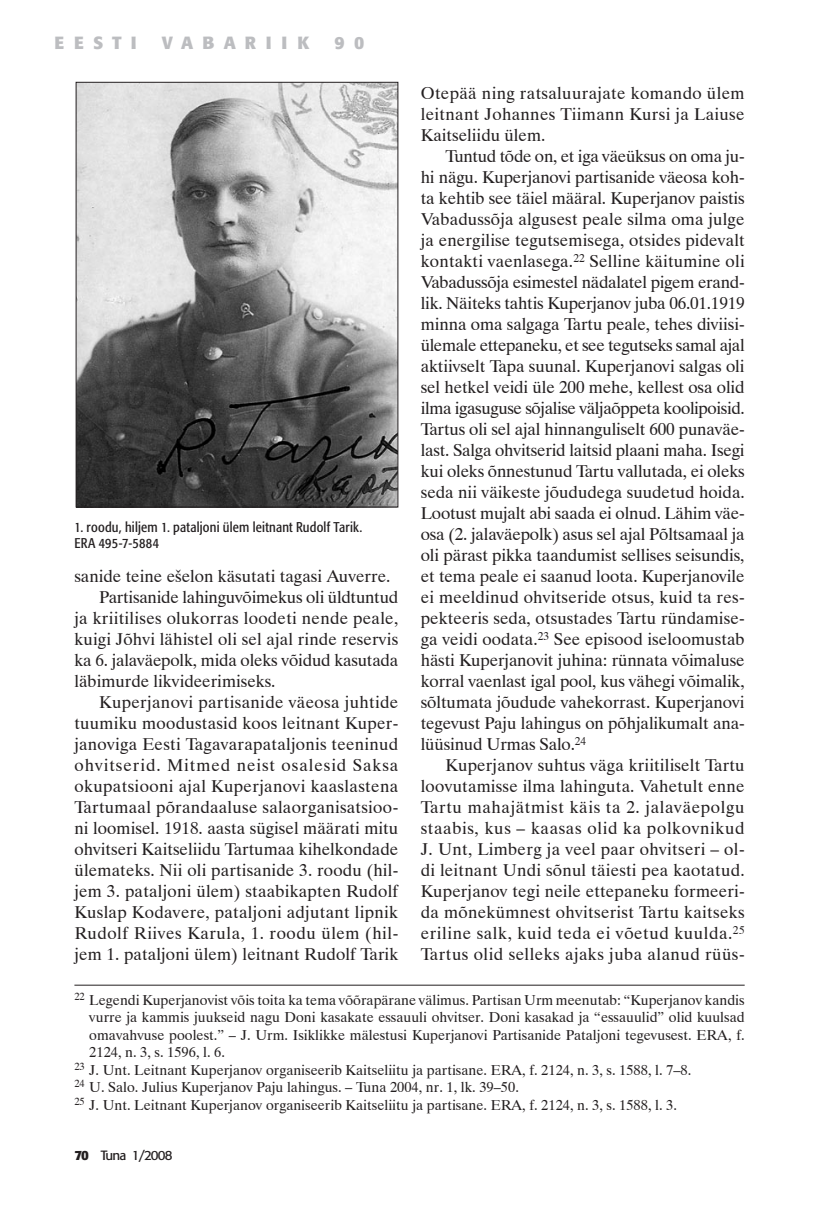
<style>
.page{position:relative;width:834px;height:1216px;background:#fff}
.page>*{position:absolute;margin:0;border:0;box-sizing:border-box;transform-origin:0 0}
.t1{font:700 17.5px "Formata";letter-spacing:.525em;color:#bcbdc0}
.t2{font:17.15px/21px "Dutch 801 BT";letter-spacing:.015em;color:#231f20;text-align:justify}
.t3{font:17.15px "Dutch 801 BT";letter-spacing:-.01em;color:#231f20}
.t4{font:17.15px "Dutch 801 BT";letter-spacing:-.015em;color:#231f20}
.t5{font:17.15px "Dutch 801 BT";letter-spacing:.055em;color:#231f20}
.t6{font:14.35px "Dutch 801 BT";color:#231f20}
.t7{font:condensed 14px/16.6px "Formata";letter-spacing:.015em;color:#231f20}
.t8{font:13.3px "Formata";letter-spacing:-.06em;color:#231f20}
.s1{font-weight:700}
</style>
<div class="page">
<hr style="left:74px;top:984px;width:670px;height:1px;background:#231f20">
<img style="left:78px;top:84px;width:318px;height:421px">
<div style="left:76px;top:82px;width:322px;height:425px;border:1px solid #231f20"></div>
<p class="t1" style="left:55px;top:31px;width:84px">EESTI</p>
<p class="t1" style="left:162px;top:31px;width:149px">VABARIIK</p>
<p class="t1" style="left:334px;top:31px;width:31px">9 0</p>
<p class="t2" style="left:420px;top:82px;width:325px">Otepää ning ratsaluurajate komando ülem leitnant Johannes Tiimann Kursi ja Laiuse Kaitseliidu ülem.</p>
<p class="t2" style="left:420px;top:145px;width:325px;text-indent:25px">Tuntud tõde on, et iga väeüksus on oma ju&shy;hi nägu. Kuperjanovi partisanide väeosa koh&shy;ta kehtib see täiel määral. Kuperjanov paistis Vabadussõja algusest peale silma oma julge ja energilise tegutsemisega, otsides pidevalt kontakti vaenlasega.<sup>22</sup> Selline käitumine oli Vabadussõja esimestel nädalatel pigem erand&shy;lik. Näiteks tahtis Kuperjanov juba 06.01.1919 minna oma salgaga Tartu peale, tehes diviisi&shy;ülemale ettepaneku, et see tegutseks samal ajal aktiivselt Tapa suunal. Kuperjanovi salgas oli sel hetkel veidi üle 200 mehe, kellest osa olid ilma igasuguse sõjalise väljaõppeta koolipoisid.<br>Tartus oli sel ajal hinnanguliselt 600 punaväe&shy;last. Salga ohvitserid laitsid plaani maha. Isegi kui oleks õnnestunud Tartu vallutada, ei oleks seda nii väikeste jõududega suudetud hoida.<br>Lootust mujalt abi saada ei olnud. Lähim väe&shy;osa (2. jalaväepolk) asus sel ajal Põltsamaal ja oli pärast pikka taandumist sellises seisundis, et tema peale ei saanud loota. Kuperjanovile ei meeldinud ohvitseride otsus, kuid ta res&shy;pekteeris seda, otsustades Tartu ründamise&shy;ga veidi oodata.<sup>23</sup> See episood iseloomustab hästi Kuperjanovit juhina: rünnata võimaluse korral vaenlast igal pool, kus vähegi võimalik, sõltumata jõudude vahekorrast. Kuperjanovi tegevust Paju lahingus on põhjalikumalt ana&shy;lüüsinud Urmas Salo.<sup>24</sup></p>
<p class="t2" style="left:420px;top:754px;width:325px;text-indent:25px">Kuperjanov suhtus väga kriitiliselt Tartu loovutamisse ilma lahinguta. Vahetult enne Tartu mahajätmist käis ta 2. jalaväepolgu staabis, kus – kaasas olid ka polkovnikud J. Unt, Limberg ja veel paar ohvitseri – ol&shy;di leitnant Undi sõnul täiesti pea kaotatud.<br>Kuperjanov tegi neile ettepaneku formeeri&shy;da mõnekümnest ohvitserist Tartu kaitseks eriline salk, kuid teda ei võetud kuulda.<sup>25<br></sup>Tartus olid selleks ajaks juba alanud rüüs-</p>
<p class="t6" style="left:74px;top:990px;width:671px"><sup>22</sup> Legendi Kuperjanovist võis toita ka tema võõrapärane välimus. Partisan Urm meenutab: “Kuperjanov kandis</p>
<p class="t6" style="left:89px;top:1008px;width:656px">vurre ja kammis juukseid nagu Doni kasakate essauuli ohvitser. Doni kasakad ja “essauulid” olid kuulsad</p>
<p class="t6" style="left:89px;top:1025px;width:656px">omavahvuse poolest.” – J. Urm. Isiklikke mälestusi Kuperjanovi Partisanide Pataljoni tegevusest. ERA, f.</p>
<p class="t6" style="left:89px;top:1043px;width:137px">2124, n. 3, s. 1596, l. 6.</p>
<p class="t6" style="left:74px;top:1060px;width:618px"><sup>23</sup> J. Unt. Leitnant Kuperjanov organiseerib Kaitseliitu ja partisane. ERA, f. 2124, n. 3, s. 1588, l. 7–8.</p>
<p class="t6" style="left:74px;top:1078px;width:446px"><sup>24</sup> U. Salo. Julius Kuperjanov Paju lahingus. – Tuna 2004, nr. 1, lk. 39–50.</p>
<p class="t6" style="left:74px;top:1095px;width:604px"><sup>25</sup> J. Unt. Leitnant Kuperjanov organiseerib Kaitseliitu ja partisane. ERA, f. 2124, n. 3, s. 1588, l. 3.</p>
<p class="t7" style="left:74px;top:518px;width:289px">1. roodu, hiljem 1. pataljoni ülem leitnant Rudolf Tarik.<br>ERA 495-7-5884</p>
<p class="t2" style="left:74px;top:565px;width:317px">sanide teine ešelon käsutati tagasi Auverre.</p>
<p class="t4" style="left:99px;top:586px;width:300px">Partisanide lahinguvõimekus oli üldtuntud</p>
<p class="t2" style="left:74px;top:607px;width:325px">ja kriitilises olukorras loodeti nende peale,</p>
<p class="t2" style="left:74px;top:628px;width:325px">kuigi Jõhvi lähistel oli sel ajal rinde reservis</p>
<p class="t3" style="left:74px;top:649px;width:325px">ka 6. jalaväepolk, mida oleks võidud kasutada</p>
<p class="t2" style="left:74px;top:670px;width:203px">läbimurde likvideerimiseks.</p>
<p class="t2" style="left:99px;top:691px;width:300px">Kuperjanovi partisanide väeosa juhtide</p>
<p class="t2" style="left:74px;top:712px;width:325px">tuumiku moodustasid koos leitnant Kuper-</p>
<p class="t2" style="left:74px;top:733px;width:325px">janoviga Eesti Tagavarapataljonis teeninud</p>
<p class="t5" style="left:74px;top:754px;width:325px">ohvitserid. Mitmed neist osalesid Saksa</p>
<p class="t2" style="left:74px;top:775px;width:325px">okupatsiooni ajal Kuperjanovi kaaslastena</p>
<p class="t2" style="left:74px;top:796px;width:325px">Tartumaal põrandaaluse salaorganisatsioo-</p>
<p class="t2" style="left:74px;top:817px;width:325px">ni loomisel. 1918. aasta sügisel määrati mitu</p>
<p class="t2" style="left:74px;top:838px;width:325px">ohvitseri Kaitseliidu Tartumaa kihelkondade</p>
<p class="t2" style="left:74px;top:859px;width:325px">ülemateks. Nii oli partisanide 3. roodu (hil-</p>
<p class="t2" style="left:74px;top:880px;width:325px">jem 3. pataljoni ülem) staabikapten Rudolf</p>
<p class="t2" style="left:74px;top:901px;width:325px">Kuslap Kodavere, pataljoni adjutant lipnik</p>
<p class="t2" style="left:74px;top:922px;width:325px">Rudolf Riives Karula, 1. roodu ülem (hil-</p>
<p class="t2" style="left:74px;top:943px;width:325px">jem 1. pataljoni ülem) leitnant Rudolf Tarik</p>
<p class="t8" style="left:74px;top:1147px;width:100px"><span class="s1">70</span> Tuna 1/2008</p>
</div>
